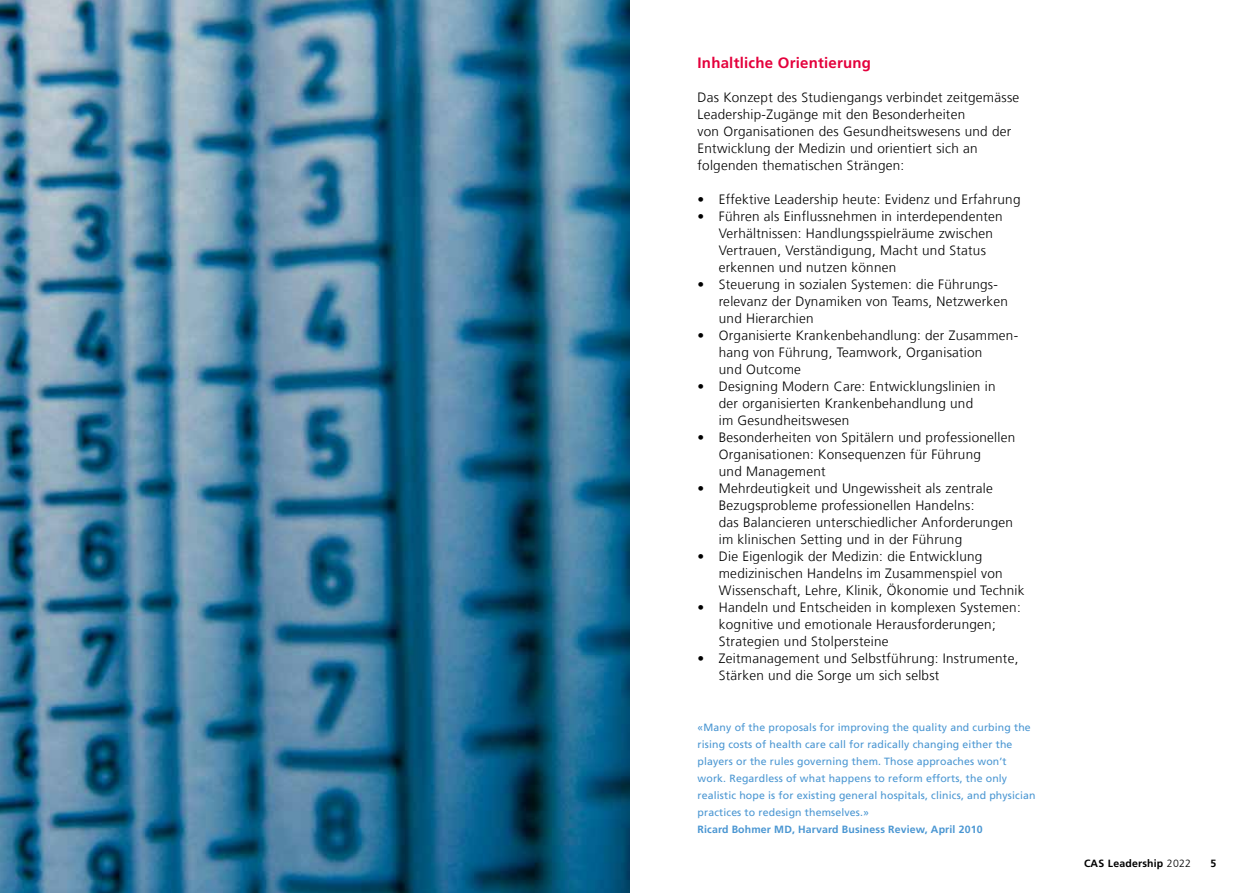
<style>
.page{position:relative;width:1259px;height:893px;background:#fff}
.page>*{position:absolute;margin:0;border:0;box-sizing:border-box;transform-origin:0 0}
.t1{font:700 15px "Frutiger LT Com";letter-spacing:.015em;color:#e4003c}
.t2{font:300 13.5px/17px "Frutiger LT Com";letter-spacing:.02em;color:#000}
.t3{font:10.5px/17px "Frutiger LT Com";letter-spacing:.015em;color:#4a96d2}
.t4{font:700 10.5px "Frutiger LT Com";letter-spacing:.015em;color:#4a96d2}
.t5{font:700 10.5px "Frutiger LT Com";letter-spacing:.02em;color:#000}
.s1{font-weight:300}
</style>
<div class="page">
<img style="left:0;top:0;width:629px;height:893px">
<p class="t1" style="left:697px;top:54px;width:175px">Inhaltliche Orientierung</p>
<p class="t2" style="left:697px;top:89px;width:323px">Das Konzept des Studiengangs verbindet zeitgemässe Leadership-Zugänge mit den Besonderheiten<br>von Organisationen des Gesundheitswesens und der Entwicklung der Medizin und orientiert sich an folgenden thematischen Strängen:</p>
<p class="t2" style="left:697px;top:191px;width:324px">• Effektive Leadership heute: Evidenz und Erfahrung</p>
<p class="t2" style="left:719px;top:208px;width:285px;text-indent:-21px">• Führen als Einflussnehmen in interdependenten Verhältnissen: Handlungsspielräume zwischen Vertrauen, Verständigung, Macht und Status erkennen und nutzen können</p>
<p class="t2" style="left:719px;top:276px;width:291px;text-indent:-21px">• Steuerung in sozialen Systemen: die Führungs&shy;relevanz der Dynamiken von Teams, Netzwerken und Hierarchien</p>
<p class="t2" style="left:719px;top:327px;width:301px;text-indent:-21px">• Organisierte Krankenbehandlung: der Zusammen&shy;hang von Führung, Teamwork, Organisation<br>und Outcome</p>
<p class="t2" style="left:719px;top:378px;width:278px;text-indent:-21px">• Designing Modern Care: Entwicklungslinien in der organisierten Krankenbehandlung und<br>im Gesundheitswesen</p>
<p class="t2" style="left:719px;top:429px;width:298px;text-indent:-21px">• Besonderheiten von Spitälern und professionellen<br>Organisationen: Konsequenzen für Führung<br>und Management</p>
<p class="t2" style="left:719px;top:480px;width:296px;text-indent:-21px">• Mehrdeutigkeit und Ungewissheit als zentrale Bezugsprobleme professionellen Handelns:<br>das Balancieren unterschiedlicher Anforderungen im klinischen Setting und in der Führung</p>
<p class="t2" style="left:719px;top:548px;width:307px;text-indent:-21px">• Die Eigenlogik der Medizin: die Entwicklung medizinischen Handelns im Zusammenspiel von<br>Wissenschaft, Lehre, Klinik, Ökonomie und Technik</p>
<p class="t2" style="left:719px;top:599px;width:303px;text-indent:-21px">• Handeln und Entscheiden in komplexen Systemen: kognitive und emotionale Herausforderungen;<br>Strategien und Stolpersteine</p>
<p class="t2" style="left:719px;top:650px;width:301px;text-indent:-21px">• Zeitmanagement und Selbstführung: Instrumente,<br>Stärken und die Sorge um sich selbst</p>
<p class="t3" style="left:697px;top:719px;width:339px">«Many of the proposals for improving the quality and curbing the rising costs of health care call for radically changing either the players or the rules governing them. Those approaches won’t work. Regardless of what happens to reform efforts, the only realistic hope is for existing general hospitals, clinics, and physician practices to redesign themselves.»</p>
<p class="t4" style="left:697px;top:824px;width:286px">Ricard Bohmer MD, Harvard Business Review, April 2010</p>
<p class="t5" style="left:1084px;top:858px;width:108px">CAS Leadership <span class="s1">2022</span></p>
<p class="t5" style="left:1210px;top:858px;width:7px">5</p>
</div>
